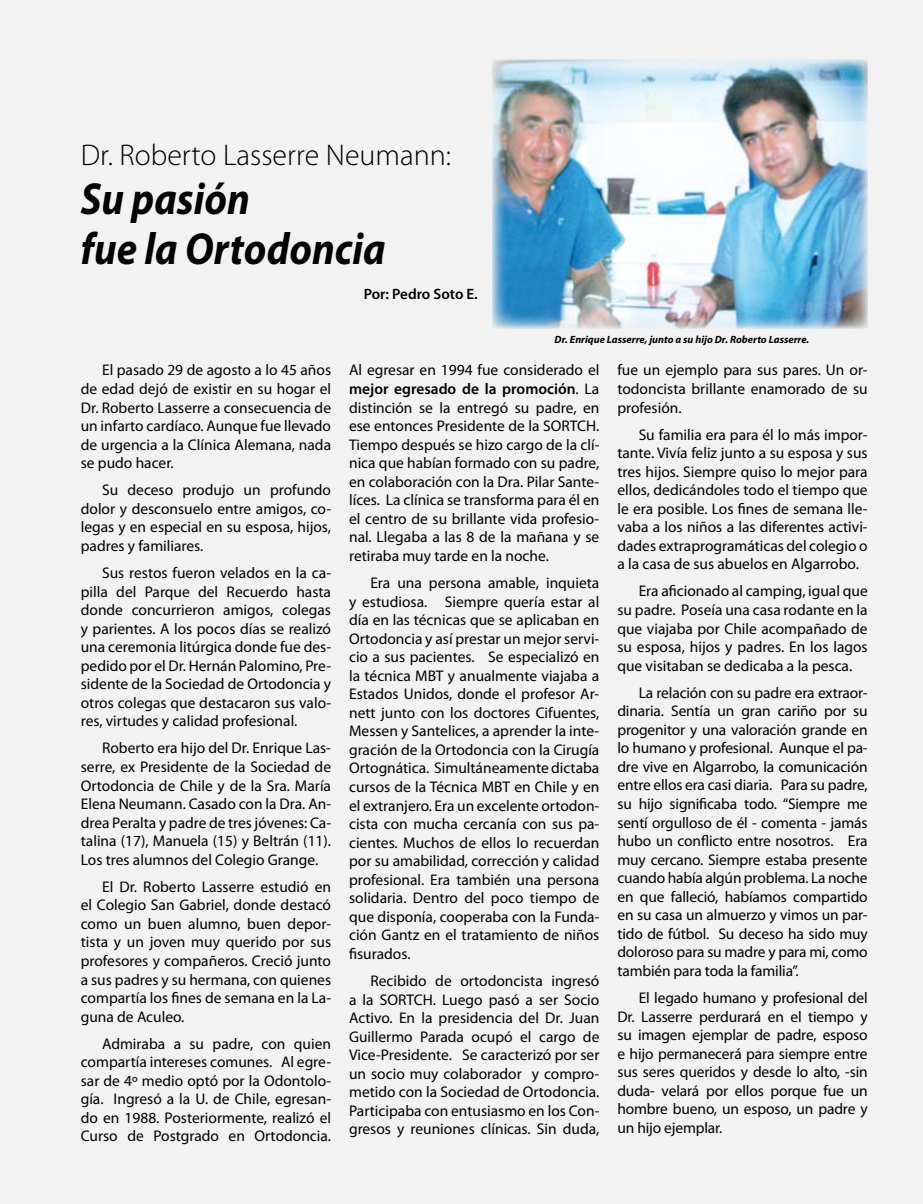
<style>
.page{position:relative;width:923px;height:1204px;background:#fff}
.page>*{position:absolute;margin:0;border:0;box-sizing:border-box;transform-origin:0 0}
.t1{font:italic 700 45px/49.2px "Myriad Pro";color:#000;scale:.9 1}
.t2{font:300 30px "Myriad Pro";color:#000}
.t3{font:15.45px/18.6px "Myriad Pro";color:#000;text-align:justify}
.t4{font:600 15px "Myriad Pro";color:#000}
.t5{font:italic 700 10.5px "Myriad Pro";color:#000}
.s1{font-weight:600}
</style>
<div class="page">
<div style="left:0;top:0;width:923px;height:1203px;background:#f2f2f3"></div>
<img style="left:492px;top:60px;width:375px;height:269px">
<h2 class="t2" style="left:81px;top:139px;width:372px">Dr. Roberto Lasserre Neumann:</h2>
<h1 class="t1" style="left:81px;top:173px;width:340px">Su pasión<br>fue la Ortodoncia</h1>
<p class="t4" style="left:364px;top:284px;width:115px">Por: Pedro Soto E.</p>
<p class="t5" style="left:554px;top:333px;width:256px">Dr. Enrique Lasserre, junto a su hijo Dr. Roberto Lasserre.</p>
<p class="t3" style="left:81px;top:361px;width:252px;text-indent:21px">El pasado 29 de agosto a lo 45 años de edad dejó de existir en su hogar el Dr. Roberto Lasserre a consecuencia de un infarto cardíaco. Aunque fue llevado de urgencia a la Clínica Alemana, nada se pudo hacer.</p>
<p class="t3" style="left:81px;top:480px;width:252px;text-indent:21px">Su deceso produjo un profundo dolor y desconsuelo entre amigos, co&shy;legas y en especial en su esposa, hijos, padres y familiares.</p>
<p class="t3" style="left:81px;top:563px;width:252px;text-indent:21px">Sus restos fueron velados en la ca&shy;pilla del Parque del Recuerdo hasta donde concurrieron amigos, colegas y parientes. A los pocos días se realizó una ceremonia litúrgica donde fue des&shy;pedido por el Dr. Hernán Palomino, Pre&shy;sidente de la Sociedad de Ortodoncia y otros colegas que destacaron sus valo&shy;res, virtudes y calidad profesional.</p>
<p class="t3" style="left:81px;top:738px;width:252px;text-indent:21px">Roberto era hijo del Dr. Enrique Las&shy;serre, ex Presidente de la Sociedad de Ortodoncia de Chile y de la Sra. María Elena Neumann. Casado con la Dra. An&shy;drea Peralta y padre de tres jóvenes: Ca&shy;talina (17), Manuela (15) y Beltrán (11).<br>Los tres alumnos del Colegio Grange.</p>
<p class="t3" style="left:81px;top:877px;width:252px;text-indent:21px">El Dr. Roberto Lasserre estudió en el Colegio San Gabriel, donde destacó como un buen alumno, buen depor&shy;tista y un joven muy querido por sus profesores y compañeros. Creció junto a sus padres y su hermana, con quienes compartía los fines de semana en la La&shy;guna de Aculeo.</p>
<p class="t3" style="left:81px;top:1033px;width:252px;text-indent:21px">Admiraba a su padre, con quien compartía intereses comunes. Al egre&shy;sar de 4º medio optó por la Odontolo&shy;gía. Ingresó a la U. de Chile, egresan&shy;do en 1988. Posteriormente, realizó el Curso de Postgrado en Ortodoncia.</p>
<p class="t3" style="left:349px;top:360px;width:252px">Al egresar en 1994 fue considerado el <span class="s1">mejor egresado de la promoción</span>. La distinción se la entregó su padre, en ese entonces Presidente de la SORTCH.<br>Tiempo después se hizo cargo de la clí&shy;nica que habían formado con su padre, en colaboración con la Dra. Pilar Sante&shy;líces. La clínica se transforma para él en el centro de su brillante vida profesio&shy;nal. Llegaba a las 8 de la mañana y se retiraba muy tarde en la noche.</p>
<p class="t3" style="left:349px;top:573px;width:252px;text-indent:21px">Era una persona amable, inquieta y estudiosa. Siempre quería estar al día en las técnicas que se aplicaban en Ortodoncia y así prestar un mejor servi&shy;cio a sus pacientes. Se especializó en la técnica MBT y anualmente viajaba a Estados Unidos, donde el profesor Ar&shy;nett junto con los doctores Cifuentes, Messen y Santelices, a aprender la inte&shy;gración de la Ortodoncia con la Cirugía Ortognática. Simultáneamente dictaba cursos de la Técnica MBT en Chile y en el extranjero. Era un excelente ortodon&shy;cista con mucha cercanía con sus pa&shy;cientes. Muchos de ellos lo recuerdan por su amabilidad, corrección y calidad profesional. Era también una persona solidaria. Dentro del poco tiempo de que disponía, cooperaba con la Funda&shy;ción Gantz en el tratamiento de niños fisurados.</p>
<p class="t3" style="left:349px;top:971px;width:252px;text-indent:21px">Recibido de ortodoncista ingresó a la SORTCH. Luego pasó a ser Socio Activo. En la presidencia del Dr. Juan Guillermo Parada ocupó el cargo de Vice-Presidente. Se caracterizó por ser un socio muy colaborador y compro&shy;metido con la Sociedad de Ortodoncia.<br>Participaba con entusiasmo en los Con&shy;gresos y reuniones clínicas. Sin duda,</p>
<p class="t3" style="left:617px;top:360px;width:252px">fue un ejemplo para sus pares. Un or&shy;todoncista brillante enamorado de su profesión.</p>
<p class="t3" style="left:617px;top:425px;width:252px;text-indent:21px">Su familia era para él lo más impor&shy;tante. Vivía feliz junto a su esposa y sus tres hijos. Siempre quiso lo mejor para ellos, dedicándoles todo el tiempo que le era posible. Los fines de semana lle&shy;vaba a los niños a las diferentes activi&shy;dades extraprogramáticas del colegio o a la casa de sus abuelos en Algarrobo.</p>
<p class="t3" style="left:617px;top:581px;width:252px;text-indent:21px">Era aficionado al camping, igual que su padre. Poseía una casa rodante en la que viajaba por Chile acompañado de su esposa, hijos y padres. En los lagos que visitaban se dedicaba a la pesca.</p>
<p class="t3" style="left:617px;top:683px;width:252px;text-indent:21px">La relación con su padre era extraor&shy;dinaria. Sentía un gran cariño por su progenitor y una valoración grande en lo humano y profesional. Aunque el pa&shy;dre vive en Algarrobo, la comunicación entre ellos era casi diaria. Para su padre, su hijo significaba todo. “Siempre me sentí orgulloso de él - comenta - jamás hubo un conflicto entre nosotros. Era muy cercano. Siempre estaba presente cuando había algún problema. La noche en que falleció, habíamos compartido en su casa un almuerzo y vimos un par&shy;tido de fútbol. Su deceso ha sido muy doloroso para su madre y para mi, como también para toda la familia”.</p>
<p class="t3" style="left:617px;top:988px;width:252px;text-indent:21px">El legado humano y profesional del Dr. Lasserre perdurará en el tiempo y su imagen ejemplar de padre, esposo e hijo permanecerá para siempre entre sus seres queridos y desde lo alto, -sin duda- velará por ellos porque fue un hombre bueno, un esposo, un padre y un hijo ejemplar.</p>
</div>
